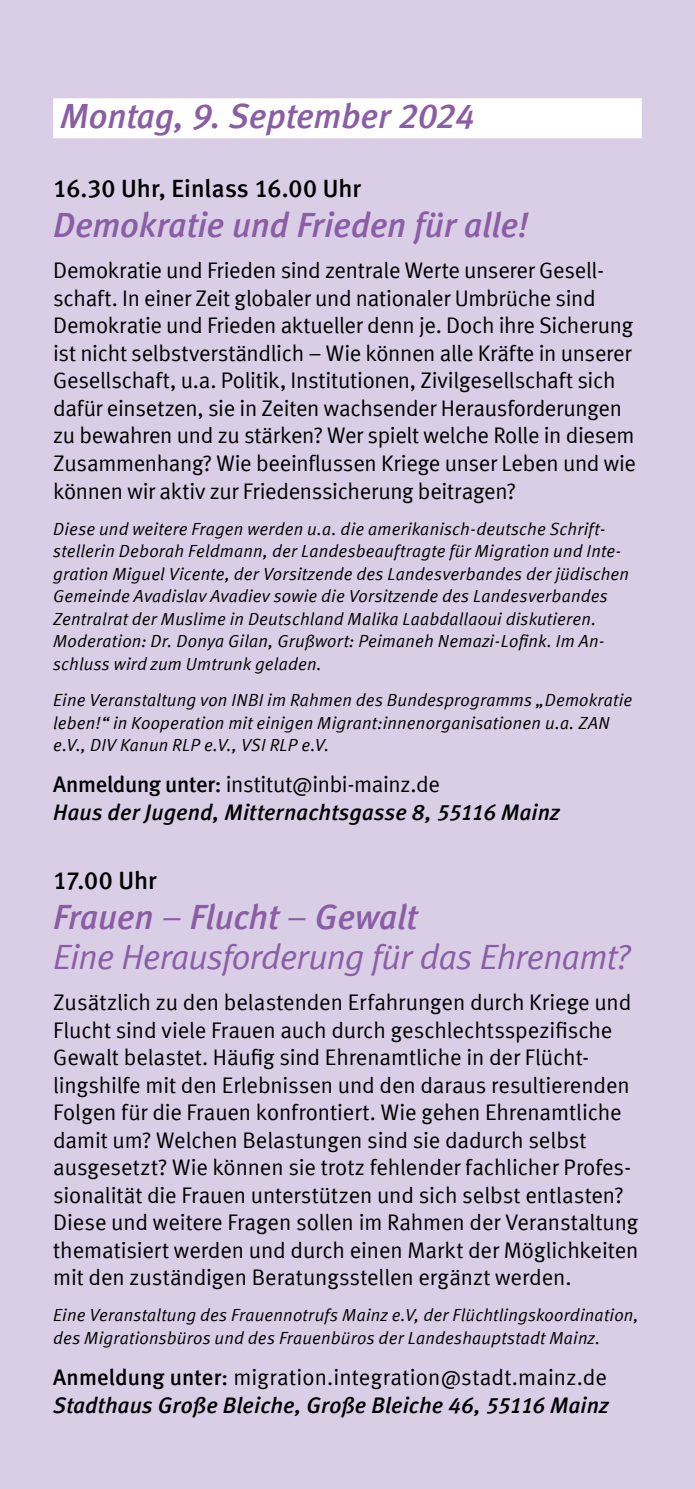
<style>
.page{position:relative;width:695px;height:1489px;background:#fff}
.page>*{position:absolute;margin:0;border:0;box-sizing:border-box;transform-origin:0 0}
.t1{font:italic 35px/40px "Mainz Meta";letter-spacing:-.02em;color:#8a5ea4}
.t2{font:italic 700 35px "Mainz Meta";letter-spacing:-.005em;color:#8a5ea4}
.t3{font:700 25px "Mainz Meta";color:#000}
.t4{font:22.5px/27.5px "Mainz Meta";letter-spacing:-.005em;color:#000}
.t5{font:italic 700 22.5px "Mainz Meta";letter-spacing:.005em;color:#000}
.t6{font:italic 17.5px/22.5px "Mainz Meta";letter-spacing:.015em;color:#000}
.s1{font-weight:700}
</style>
<div class="page">
<div style="left:0;top:0;width:694px;height:1488px;background:#dacee7"></div>
<div style="left:53px;top:98px;width:588px;height:40px;background:#fff"></div>
<p class="t2" style="left:60px;top:95px;width:415px">Montag, 9. September 2024</p>
<p class="t3" style="left:53px;top:174px;width:309px">16.30 Uhr, Einlass 16.00 Uhr</p>
<p class="t2" style="left:53px;top:204px;width:477px">Demokratie und Frieden für alle!</p>
<p class="t4" style="left:53px;top:256px;width:582px">Demokratie und Frieden sind zentrale Werte unserer Gesell&shy;schaft. In einer Zeit globaler und nationaler Umbrüche sind Demokratie und Frieden aktueller denn je. Doch ihre Sicherung ist nicht selbstverständlich – Wie können alle Kräfte in unserer Gesellschaft, u.a. Politik, Institutionen, Zivilgesellschaft sich dafür einsetzen, sie in Zeiten wachsender Herausforderungen zu bewahren und zu stärken? Wer spielt welche Rolle in diesem</p>
<p class="t4" style="left:53px;top:449px;width:584px">Zusammenhang? Wie beeinflussen Kriege unser Leben und wie</p>
<p class="t4" style="left:53px;top:476px;width:464px">können wir aktiv zur Friedenssicherung beitragen?</p>
<p class="t6" style="left:53px;top:517px;width:577px">Diese und weitere Fragen werden u.a. die amerikanisch-deutsche Schrift&shy;stellerin Deborah Feldmann, der Landesbeauftragte für Migration und Inte&shy;gration Miguel Vicente, der Vorsitzende des Landesverbandes der jüdischen Gemeinde Avadislav Avadiev sowie die Vorsitzende des Landesverbandes Zentralrat der Muslime in Deutschland Malika Laabdallaoui diskutieren.<br>Moderation: Dr. Donya Gilan, Grußwort: Peimaneh Nemazi-Lofink. Im An&shy;schluss wird zum Umtrunk geladen.</p>
<p class="t6" style="left:53px;top:688px;width:580px">Eine Veranstaltung von INBI im Rahmen des Bundesprogramms „Demokratie leben!“ in Kooperation mit einigen Migrant:innenorganisationen u.a. ZAN e.V., DIV Kanun RLP e.V., VSI RLP e.V.</p>
<p class="t4" style="left:53px;top:770px;width:388px"><span class="s1">Anmeldung unter:</span> institut@inbi-mainz.de</p>
<p class="t5" style="left:53px;top:798px;width:508px">Haus der Jugend, Mitternachtsgasse 8, 55116 Mainz</p>
<h5 class="t3" style="left:53px;top:865px;width:105px">17.00 Uhr</h5>
<p class="t1" style="left:53px;top:896px;width:579px"><span class="s1">Frauen</span> – <span class="s1">Flucht</span> – <span class="s1">Gewalt<br></span>Eine Herausforderung für das Ehrenamt?</p>
<p class="t4" style="left:53px;top:988px;width:579px">Zusätzlich zu den belastenden Erfahrungen durch Kriege und</p>
<p class="t4" style="left:53px;top:1015px;width:586px">Flucht sind viele Frauen auch durch geschlechtsspezifische Gewalt belastet. Häufig sind Ehrenamtliche in der Flücht&shy;lingshilfe mit den Erlebnissen und den daraus resultierenden Folgen für die Frauen konfrontiert. Wie gehen Ehrenamtliche damit um? Welchen Belastungen sind sie dadurch selbst ausgesetzt? Wie können sie trotz fehlender fachlicher Profes&shy;sionalität die Frauen unterstützen und sich selbst entlasten?<br>Diese und weitere Fragen sollen im Rahmen der Veranstaltung thematisiert werden und durch einen Markt der Möglichkeiten mit den zuständigen Beratungsstellen ergänzt werden.</p>
<p class="t6" style="left:53px;top:1303px;width:587px">Eine Veranstaltung des Frauennotrufs Mainz e.V, der Flüchtlingskoordination, des Migrationsbüros und des Frauenbüros der Landeshauptstadt Mainz.</p>
<p class="t4" style="left:53px;top:1363px;width:555px"><span class="s1">Anmeldung unter:</span> migration.integration@stadt.mainz.de</p>
<p class="t5" style="left:53px;top:1391px;width:557px">Stadthaus Große Bleiche, Große Bleiche 46, 55116 Mainz</p>
</div>
